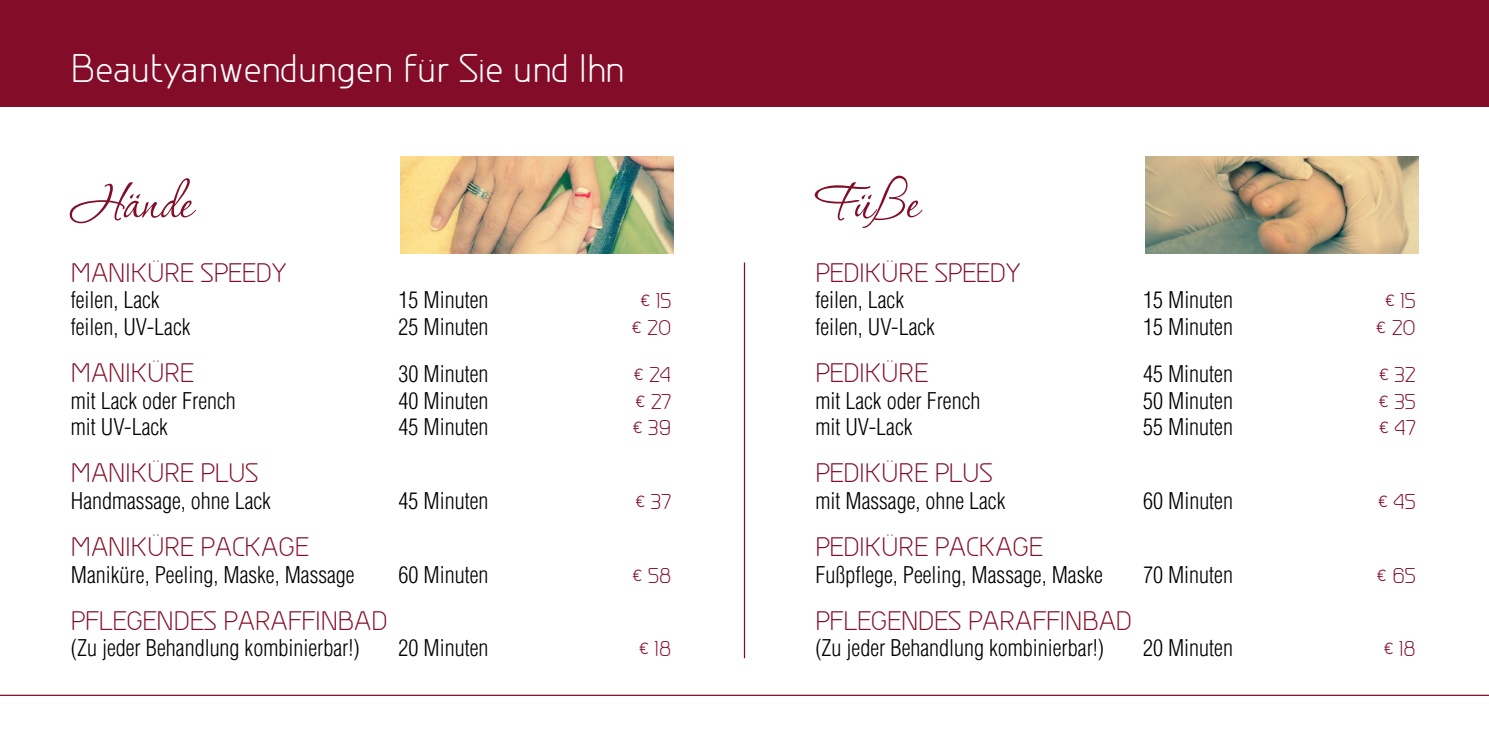
<style>
.page{position:relative;width:1489px;height:745px;background:#fff}
.page>*{position:absolute;margin:0;border:0;box-sizing:border-box;transform-origin:0 0}
.t1{font:65px "Corinthia";letter-spacing:-.015em;color:#830d29}
.t2{font:37.25px "Greyscale Basic";color:#fff}
.t3{font:25px "Greyscale Basic";color:#830d29}
.t4{font:300 condensed 22.5px "Helvetica LT Std";color:#000}
.t5{font:20px "Greyscale Basic";color:#830d29}
</style>
<div class="page">
<div style="left:0;top:0;width:1488px;height:107px;background:#830d29"></div>
<hr style="left:0;top:694px;width:1488px;height:1px;background:#830d29">
<hr style="left:743px;top:262px;width:2px;height:395px;background:#830d29">
<img style="left:400px;top:157px;width:273px;height:96px">
<img style="left:1145px;top:157px;width:272px;height:96px">
<h2 class="t2" style="left:71px;top:47px;width:555px">Beautyanwendungen für Sie und Ihn</h2>
<h1 class="t1" style="left:71px;top:168px;width:123px">Hände</h1>
<p class="t3" style="left:71px;top:258px;width:217px">MANIKÜRE SPEEDY</p>
<p class="t4" style="left:71px;top:286px;width:90px">feilen, Lack</p>
<p class="t4" style="left:398px;top:286px;width:91px">15 Minuten</p>
<p class="t5" style="left:640px;top:289px;width:33px">€ 15</p>
<p class="t4" style="left:71px;top:312px;width:121px">feilen, UV-Lack</p>
<p class="t4" style="left:398px;top:312px;width:91px">25 Minuten</p>
<p class="t5" style="left:631px;top:315px;width:42px">€ 2O</p>
<p class="t3" style="left:71px;top:358px;width:124px">MANIKÜRE</p>
<p class="t4" style="left:398px;top:360px;width:91px">30 Minuten</p>
<p class="t5" style="left:633px;top:363px;width:39px">€ 24</p>
<p class="t4" style="left:71px;top:386px;width:166px">mit Lack oder French</p>
<p class="t4" style="left:398px;top:386px;width:91px">40 Minuten</p>
<p class="t5" style="left:634px;top:389px;width:38px">€ 27</p>
<p class="t4" style="left:71px;top:412px;width:99px">mit UV-Lack</p>
<p class="t4" style="left:398px;top:412px;width:91px">45 Minuten</p>
<p class="t5" style="left:632px;top:415px;width:41px">€ 39</p>
<p class="t3" style="left:71px;top:458px;width:189px">MANIKÜRE PLUS</p>
<p class="t4" style="left:71px;top:486px;width:201px">Handmassage, ohne Lack</p>
<p class="t4" style="left:398px;top:486px;width:91px">45 Minuten</p>
<p class="t5" style="left:635px;top:489px;width:38px">€ 37</p>
<p class="t3" style="left:71px;top:532px;width:239px">MANIKÜRE PACKAGE</p>
<p class="t4" style="left:71px;top:560px;width:285px">Maniküre, Peeling, Maske, Massage</p>
<p class="t4" style="left:398px;top:560px;width:91px">60 Minuten</p>
<p class="t5" style="left:632px;top:563px;width:41px">€ 58</p>
<p class="t3" style="left:71px;top:606px;width:318px">PFLEGENDES PARAFFINBAD</p>
<p class="t4" style="left:71px;top:633px;width:290px">(Zu jeder Behandlung kombinierbar!)</p>
<p class="t4" style="left:398px;top:633px;width:91px">20 Minuten</p>
<p class="t5" style="left:638px;top:637px;width:34px">€ 18</p>
<h1 class="t1" style="left:815px;top:168px;width:105px">Füße</h1>
<p class="t3" style="left:815px;top:258px;width:207px">PEDIKÜRE SPEEDY</p>
<p class="t4" style="left:815px;top:286px;width:90px">feilen, Lack</p>
<p class="t4" style="left:1142px;top:286px;width:91px">15 Minuten</p>
<p class="t5" style="left:1384px;top:289px;width:33px">€ 15</p>
<p class="t4" style="left:815px;top:312px;width:121px">feilen, UV-Lack</p>
<p class="t4" style="left:1142px;top:312px;width:91px">15 Minuten</p>
<p class="t5" style="left:1375px;top:315px;width:42px">€ 2O</p>
<p class="t3" style="left:815px;top:358px;width:114px">PEDIKÜRE</p>
<p class="t4" style="left:1142px;top:360px;width:91px">45 Minuten</p>
<p class="t5" style="left:1378px;top:363px;width:39px">€ 32</p>
<p class="t4" style="left:815px;top:386px;width:166px">mit Lack oder French</p>
<p class="t4" style="left:1142px;top:386px;width:91px">50 Minuten</p>
<p class="t5" style="left:1378px;top:389px;width:39px">€ 35</p>
<p class="t4" style="left:815px;top:412px;width:99px">mit UV-Lack</p>
<p class="t4" style="left:1142px;top:412px;width:91px">55 Minuten</p>
<p class="t5" style="left:1378px;top:415px;width:39px">€ 47</p>
<p class="t3" style="left:815px;top:458px;width:179px">PEDIKÜRE PLUS</p>
<p class="t4" style="left:815px;top:486px;width:191px">mit Massage, ohne Lack</p>
<p class="t4" style="left:1142px;top:486px;width:91px">60 Minuten</p>
<p class="t5" style="left:1377px;top:489px;width:40px">€ 45</p>
<p class="t3" style="left:815px;top:532px;width:229px">PEDIKÜRE PACKAGE</p>
<p class="t4" style="left:815px;top:560px;width:289px">Fußpflege, Peeling, Massage, Maske</p>
<p class="t4" style="left:1142px;top:560px;width:91px">70 Minuten</p>
<p class="t5" style="left:1375px;top:563px;width:41px">€ 65</p>
<p class="t3" style="left:815px;top:606px;width:318px">PFLEGENDES PARAFFINBAD</p>
<p class="t4" style="left:815px;top:633px;width:290px">(Zu jeder Behandlung kombinierbar!)</p>
<p class="t4" style="left:1142px;top:633px;width:91px">20 Minuten</p>
<p class="t5" style="left:1382px;top:637px;width:34px">€ 18</p>
</div>
